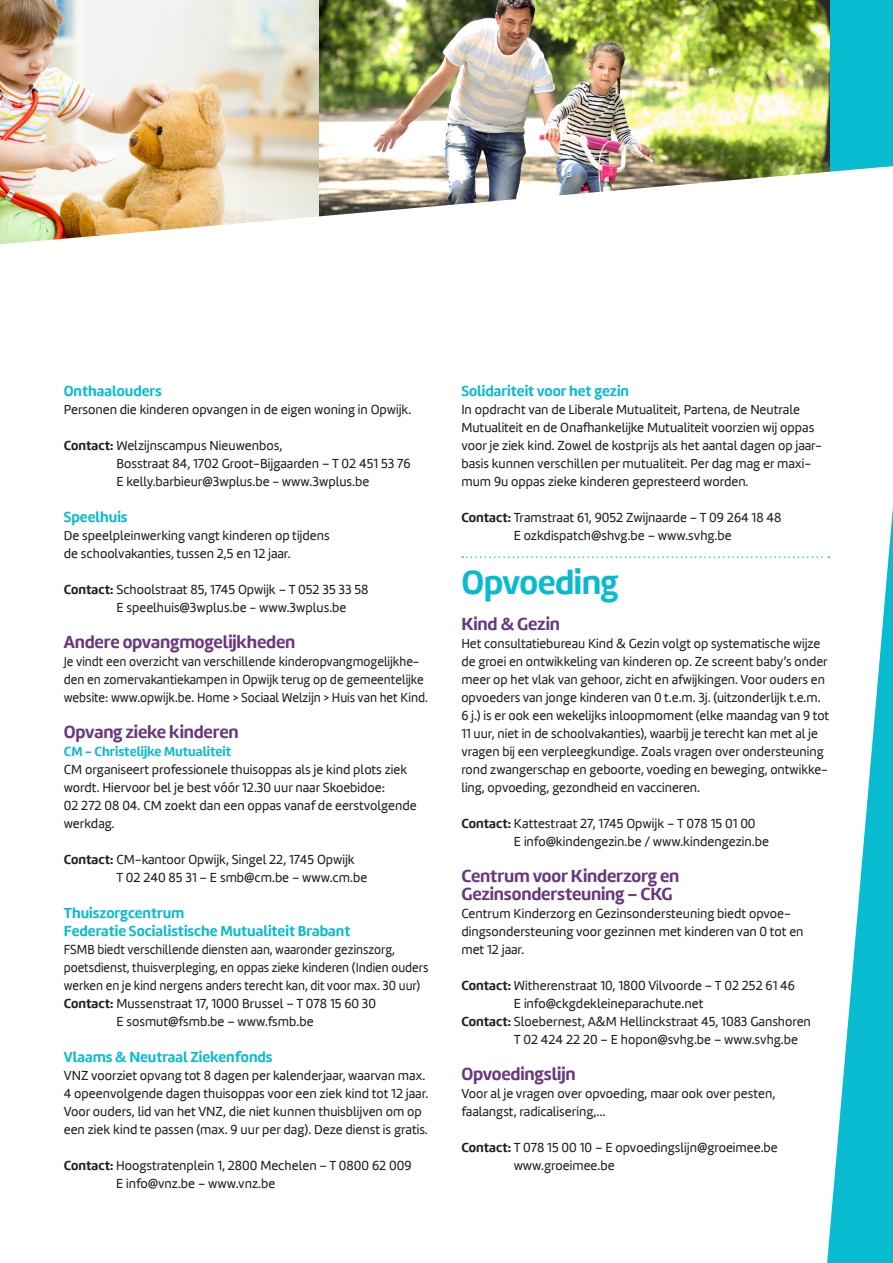
<style>
.page{position:relative;width:893px;height:1263px;background:#fff}
.page>*{position:absolute;margin:0;border:0;box-sizing:border-box;transform-origin:0 0}
.Titel_01_milieu_geme{font:700 34.5px "Marine";letter-spacing:-.015em;color:#08bbd0}
.broodTekst{font:700 18px/18px "Marine";letter-spacing:-.01em;color:#69377f}
.Titel_niv02{font:700 18px "Marine";letter-spacing:-.01em;color:#69377f}
.Titel_niv03{font:700 15px/18px "Marine";color:#08bbd0}
.broodTekst-2{font:13.5px/18px "Marine";color:#231f20}
.broodTekst-3{font:13.5px/18px "Marine";color:#231f20;scale:.95 1}
.broodTekst-4{font:13.5px/18px "Marine";color:#231f20;scale:.96 1}
.Titel_niv03-2{font:700 13.5px "Marine";color:#08bbd0}
.s1{font-weight:700}
</style>
<div class="page">
<div style="left:829px;top:0;width:64px;height:166px;background:#08bbd0"></div>
<img style="left:319px;top:0;width:510px;height:166px">
<img style="left:0;top:0;width:319px;height:166px">
<svg style="left:0;top:166px;width:893px;height:392px"></svg>
<svg style="left:462px;top:556px;width:365px;height:2px"></svg>
<svg style="left:827px;top:506px;width:66px;height:757px"></svg>
<p class="Titel_niv03" style="left:64px;top:382px;width:100px">Onthaalouders</p>
<p class="broodTekst-2" style="left:64px;top:400px;width:349px">Personen die kinderen opvangen in de eigen woning in Opwijk.</p>
<p class="broodTekst-2" style="left:116px;top:436px;width:296px;text-indent:-53px"><span class="s1">Contact:</span> Welzijnscampus Nieuwenbos,<br>Bosstraat 84, 1702 Groot-Bijgaarden – T 02 451 53 76<br>E kelly.barbieur@3wplus.be - www.3wplus.be</p>
<p class="Titel_niv03" style="left:64px;top:508px;width:65px">Speelhuis</p>
<p class="broodTekst-2" style="left:64px;top:526px;width:267px">De speelpleinwerking vangt kinderen op tijdens de schoolvakanties, tussen 2,5 en 12 jaar.</p>
<p class="broodTekst-2" style="left:116px;top:580px;width:254px;text-indent:-53px"><span class="s1">Contact:</span> Schoolstraat 85, 1745 Opwijk – T 052 35 33 58<br>E speelhuis@3wplus.be - www.3wplus.be</p>
<p class="Titel_niv02" style="left:64px;top:630px;width:233px">Andere opvangmogelijkheden</p>
<p class="broodTekst-4" style="left:64px;top:652px;width:381px">Je vindt een overzicht van verschillende kinderopvangmogelijkhe&shy;den en zomervakantiekampen in Opwijk terug op de gemeentelijke website: www.opwijk.be. Home &gt; Sociaal Welzijn &gt; Huis van het Kind.</p>
<p class="broodTekst" style="left:64px;top:723px;width:176px">Opvang zieke kinderen</p>
<p class="Titel_niv03-2" style="left:64px;top:743px;width:169px">CM - Christelijke Mutualiteit</p>
<p class="broodTekst-2" style="left:64px;top:760px;width:354px">CM organiseert professionele thuisoppas als je kind plots ziek wordt. Hiervoor bel je best vóór 12.30 uur naar Skoebidoe:<br>02 272 08 04. CM zoekt dan een oppas vanaf de eerstvolgende werkdag.</p>
<p class="broodTekst-2" style="left:116px;top:850px;width:252px;text-indent:-53px"><span class="s1">Contact:</span> CM-kantoor Opwijk, Singel 22, 1745 Opwijk<br>T 02 240 85 31 – E smb@cm.be – www.cm.be</p>
<p class="Titel_niv03" style="left:64px;top:904px;width:288px">Thuiszorgcentrum<br>Federatie Socialistische Mutualiteit Brabant</p>
<p class="broodTekst-3" style="left:64px;top:940px;width:385px">FSMB biedt verschillende diensten aan, waaronder gezinszorg, poetsdienst, thuisverpleging, en oppas zieke kinderen (Indien ouders werken en je kind nergens anders terecht kan, dit voor max. 30 uur)</p>
<p class="broodTekst-2" style="left:116px;top:994px;width:261px;text-indent:-53px"><span class="s1">Contact:</span> Mussenstraat 17, 1000 Brussel – T 078 15 60 30<br>E sosmut@fsmb.be – www.fsmb.be</p>
<p class="Titel_niv03" style="left:64px;top:1048px;width:210px">Vlaams &amp; Neutraal Ziekenfonds</p>
<p class="broodTekst-2" style="left:64px;top:1066px;width:366px">VNZ voorziet opvang tot 8 dagen per kalenderjaar, waarvan max.<br>4 opeenvolgende dagen thuisoppas voor een ziek kind tot 12 jaar.<br>Voor ouders, lid van het VNZ, die niet kunnen thuisblijven om op een ziek kind te passen (max. 9 uur per dag). Deze dienst is gratis.</p>
<p class="broodTekst-2" style="left:116px;top:1156px;width:297px;text-indent:-52px"><span class="s1">Contact:</span> Hoogstratenplein 1, 2800 Mechelen – T 0800 62 009<br>E info@vnz.be – www.vnz.be</p>
<p class="Titel_niv03" style="left:461px;top:382px;width:169px">Solidariteit voor het gezin</p>
<p class="broodTekst-2" style="left:461px;top:400px;width:362px">In opdracht van de Liberale Mutualiteit, Partena, de Neutrale Mutualiteit en de Onafhankelijke Mutualiteit voorzien wij oppas voor je ziek kind. Zowel de kostprijs als het aantal dagen op jaar&shy;basis kunnen verschillen per mutualiteit. Per dag mag er maxi&shy;mum 9u oppas zieke kinderen gepresteerd worden.</p>
<p class="broodTekst-2" style="left:461px;top:508px;width:322px;text-align:center"><span class="s1">Contact:</span> Tramstraat 61, 9052 Zwijnaarde – T 09 264 18 48<br>E ozkdispatch@shvg.be – www.svhg.be</p>
<p class="Titel_01_milieu_geme" style="left:461px;top:560px;width:159px">Opvoeding</p>
<p class="Titel_niv02" style="left:461px;top:612px;width:100px">Kind &amp; Gezin</p>
<p class="broodTekst-2" style="left:461px;top:634px;width:369px">Het consultatiebureau Kind &amp; Gezin volgt op systematische wijze de groei en ontwikkeling van kinderen op. Ze screent baby’s onder meer op het vlak van gehoor, zicht en afwijkingen. Voor ouders en opvoeders van jonge kinderen van 0 t.e.m. 3j. (uitzonderlijk t.e.m.<br>6 j.) is er ook een wekelijks inloopmoment (elke maandag van 9 tot 11 uur, niet in de schoolvakanties), waarbij je terecht kan met al je vragen bij een verpleegkundige. Zoals vragen over ondersteuning rond zwangerschap en geboorte, voeding en beweging, ontwikke&shy;ling, opvoeding, gezondheid en vaccineren.</p>
<p class="broodTekst-2" style="left:514px;top:814px;width:256px;text-indent:-53px"><span class="s1">Contact:</span> Kattestraat 27, 1745 Opwijk – T 078 15 01 00<br>E info@kindengezin.be / www.kindengezin.be</p>
<p class="broodTekst" style="left:461px;top:867px;width:219px">Centrum voor Kinderzorg en<br>Gezinsondersteuning – CKG</p>
<p class="broodTekst-2" style="left:461px;top:904px;width:344px">Centrum Kinderzorg en Gezinsondersteuning biedt opvoe&shy;dingsondersteuning voor gezinnen met kinderen van 0 tot en met 12 jaar.</p>
<p class="broodTekst-2" style="left:514px;top:976px;width:283px;text-indent:-53px"><span class="s1">Contact:</span> Witherenstraat 10, 1800 Vilvoorde – T 02 252 61 46<br>E info@ckgdekleineparachute.net</p>
<p class="broodTekst-2" style="left:514px;top:1012px;width:298px;text-indent:-53px"><span class="s1">Contact:</span> Sloebernest, A&amp;M Hellinckstraat 45, 1083 Ganshoren<br>T 02 424 22 20 – E hopon@svhg.be – www.svhg.be</p>
<p class="Titel_niv02" style="left:461px;top:1062px;width:116px">Opvoedingslijn</p>
<p class="broodTekst-2" style="left:461px;top:1084px;width:315px">Voor al je vragen over opvoeding, maar ook over pesten, faalangst, radicalisering,…</p>
<p class="broodTekst-2" style="left:514px;top:1138px;width:266px;text-indent:-52px"><span class="s1">Contact:</span> T 078 15 00 10 – E opvoedingslijn@groeimee.be www.groeimee.be</p>
</div>
